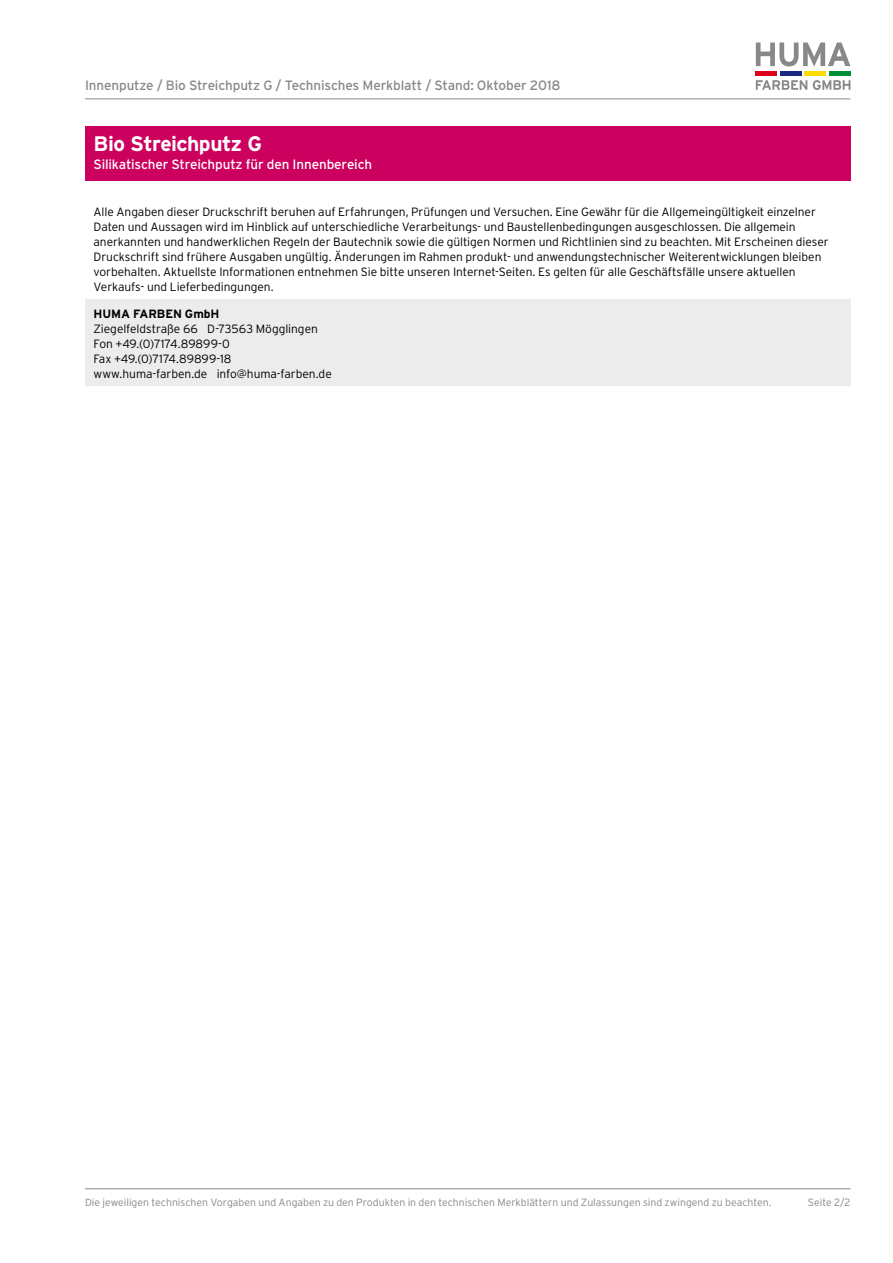
<style>
.page{position:relative;width:893px;height:1263px;background:#fff}
.page>*{position:absolute;margin:0;border:0;box-sizing:border-box;transform-origin:0 0}
.t1{font:700 21px "Interstate";letter-spacing:-.025em;color:#fff}
.t2{font:13.5px "Interstate";letter-spacing:-.01em;color:#86888a}
.t3{font:13.5px "Interstate";letter-spacing:-.01em;color:#fff}
.t4{font:300 12px/15px "Interstate";letter-spacing:-.005em;color:#000}
.t5{font:700 12px "Interstate";letter-spacing:-.005em;color:#000}
.t6{font:300 10.5px "Interstate";color:#86888a}
</style>
<div class="page">
<div style="left:85px;top:300px;width:765px;height:86px;background:#ececed"></div>
<hr style="left:85px;top:1188px;width:765px;height:1px;background:#86888a">
<hr style="left:85px;top:99px;width:765px;height:1px;background:#86888a">
<div style="left:85px;top:126px;width:765px;height:54px;background:#cc005e"></div>
<div style="left:756px;top:71px;width:21px;height:5px;background:#e1001a"></div>
<div style="left:780px;top:71px;width:21px;height:5px;background:#172982"></div>
<div style="left:805px;top:71px;width:21px;height:5px;background:#ffdc00"></div>
<div style="left:829px;top:71px;width:21px;height:5px;background:#008f36"></div>
<svg style="left:756px;top:43px;width:94px;height:24px"></svg>
<svg style="left:756px;top:80px;width:94px;height:10px"></svg>
<p class="t2" style="left:85px;top:77px;width:477px">Innenputze / Bio Streichputz G / Technisches Merkblatt / Stand: Oktober 2018</p>
<h1 class="t1" style="left:94px;top:131px;width:170px">Bio Streichputz G</h1>
<p class="t3" style="left:94px;top:156px;width:280px">Silikatischer Streichputz für den Innenbereich</p>
<p class="t4" style="left:94px;top:204px;width:737px">Alle Angaben dieser Druckschrift beruhen auf Erfahrungen, Prüfungen und Versuchen. Eine Gewähr für die Allgemeingültigkeit einzelner Daten und Aussagen wird im Hinblick auf unterschiedliche Verarbeitungs- und Baustellenbedingungen ausgeschlossen. Die allgemein anerkannten und handwerklichen Regeln der Bautechnik sowie die gültigen Normen und Richtlinien sind zu beachten. Mit Erscheinen dieser Druckschrift sind frühere Ausgaben ungültig. Änderungen im Rahmen produkt- und anwendungstechnischer Weiterentwicklungen bleiben vorbehalten. Aktuellste Informationen entnehmen Sie bitte unseren Internet-Seiten. Es gelten für alle Geschäftsfälle unsere aktuellen Verkaufs- und Lieferbedingungen.</p>
<p class="t5" style="left:94px;top:306px;width:128px">HUMA FARBEN GmbH</p>
<p class="t4" style="left:94px;top:321px;width:240px">Ziegelfeldstraße 66 D-73563 Mögglingen Fon +49.(0)7174.89899-0<br>Fax +49.(0)7174.89899-18 www.huma-farben.de info@huma-farben.de</p>
<p class="t6" style="left:85px;top:1196px;width:688px">Die jeweiligen technischen Vorgaben und Angaben zu den Produkten in den technischen Merkblättern und Zulassungen sind zwingend zu beachten.</p>
<p class="t6" style="left:808px;top:1196px;width:44px">Seite 2/2</p>
</div>
